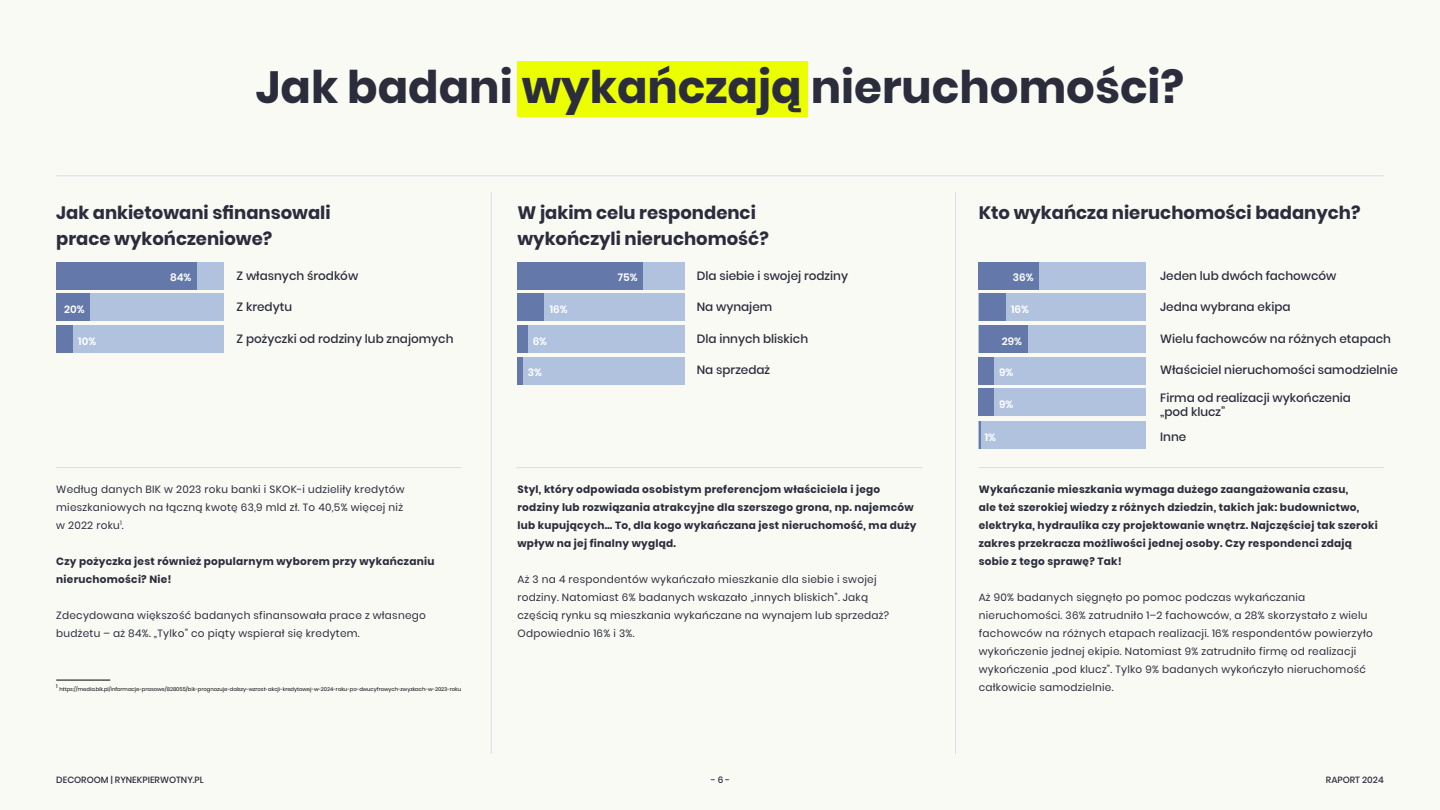
<style>
.page{position:relative;width:1440px;height:810px;background:#fafaf5}
.page>*{position:absolute;margin:0;border:0;box-sizing:border-box;transform-origin:0 0}
.t1{font:700 45px "Poppins";color:#2b2d3c}
.t2{font:700 18px/25.5px "Poppins";color:#2b2d3c}
.t3{font:500 12px/14.4px "Poppins";color:#2b2d3c}
.t4{font:10.5px/18px "Poppins";letter-spacing:.025em;color:#2b2d3c}
.t5{font:700 10.5px/18px "Poppins";letter-spacing:.025em;color:#2b2d3c}
.t6{font:600 10.5px "Poppins";color:#fff}
.t7{font:500 9px "Poppins";color:#2b2d3c}
.t8{font:5.25px "Poppins";color:#000}
</style>
<div class="page">
<div style="left:517px;top:62px;width:290px;height:55px;background:#ebff00"></div>
<hr style="left:56px;top:680px;width:54px;height:1px;background:#000">
<hr style="left:56px;top:467px;width:405px;height:1px;background:#afc3e1">
<hr style="left:516px;top:467px;width:406px;height:1px;background:#afc3e1">
<hr style="left:979px;top:467px;width:405px;height:1px;background:#afc3e1">
<div style="left:979px;top:262px;width:167px;height:27px;background:#b1c2df"></div>
<div style="left:979px;top:326px;width:167px;height:27px;background:#b1c2df"></div>
<div style="left:979px;top:357px;width:167px;height:27px;background:#b1c2df"></div>
<div style="left:979px;top:262px;width:60px;height:27px;background:#6479a9"></div>
<div style="left:979px;top:326px;width:48px;height:27px;background:#6479a9"></div>
<div style="left:979px;top:357px;width:15px;height:27px;background:#6479a9"></div>
<div style="left:518px;top:262px;width:167px;height:27px;background:#b1c2df"></div>
<div style="left:518px;top:294px;width:167px;height:27px;background:#b1c2df"></div>
<div style="left:518px;top:326px;width:167px;height:27px;background:#b1c2df"></div>
<div style="left:518px;top:357px;width:167px;height:27px;background:#b1c2df"></div>
<div style="left:518px;top:262px;width:125px;height:27px;background:#6479a9"></div>
<div style="left:518px;top:294px;width:26px;height:27px;background:#6479a9"></div>
<div style="left:518px;top:326px;width:10px;height:27px;background:#6479a9"></div>
<div style="left:518px;top:357px;width:5px;height:27px;background:#6479a9"></div>
<div style="left:56px;top:262px;width:168px;height:27px;background:#b1c2df"></div>
<div style="left:56px;top:294px;width:168px;height:27px;background:#b1c2df"></div>
<div style="left:56px;top:326px;width:168px;height:27px;background:#b1c2df"></div>
<div style="left:56px;top:262px;width:141px;height:27px;background:#6479a9"></div>
<div style="left:56px;top:294px;width:34px;height:27px;background:#6479a9"></div>
<div style="left:56px;top:326px;width:17px;height:27px;background:#6479a9"></div>
<hr style="left:955px;top:192px;width:1px;height:562px;background:#afc3e1">
<hr style="left:491px;top:192px;width:1px;height:562px;background:#afc3e1">
<hr style="left:56px;top:175px;width:1328px;height:1px;background:#afc3e1">
<div style="left:979px;top:294px;width:167px;height:27px;background:#b1c2df"></div>
<div style="left:979px;top:294px;width:27px;height:27px;background:#6479a9"></div>
<div style="left:979px;top:389px;width:167px;height:27px;background:#b1c2df"></div>
<div style="left:979px;top:389px;width:15px;height:27px;background:#6479a9"></div>
<div style="left:979px;top:422px;width:167px;height:27px;background:#b1c2df"></div>
<svg style="left:979px;top:422px;width:1px;height:27px"></svg>
<h1 class="t1" style="left:256px;top:61px;width:930px">Jak badani wykańczają nieruchomości?</h1>
<h2 class="t2" style="left:56px;top:200px;width:276px">Jak ankietowani sfinansowali prace wykończeniowe?</h2>
<h2 class="t2" style="left:518px;top:200px;width:253px">W jakim celu respondenci wykończyli nieruchomość?</h2>
<h2 class="t2" style="left:979px;top:200px;width:383px">Kto wykańcza nieruchomości badanych?</h2>
<p class="t6" style="left:64px;top:303px;width:22px">20%</p>
<p class="t6" style="left:78px;top:335px;width:19px">10%</p>
<p class="t6" style="left:170px;top:271px;width:23px">84%</p>
<p class="t3" style="left:237px;top:268px;width:123px">Z własnych środków</p>
<p class="t3" style="left:237px;top:300px;width:57px">Z kredytu</p>
<p class="t3" style="left:237px;top:331px;width:218px">Z pożyczki od rodziny lub znajomych</p>
<p class="t6" style="left:550px;top:303px;width:19px">16%</p>
<p class="t6" style="left:533px;top:335px;width:16px">6%</p>
<p class="t6" style="left:528px;top:367px;width:16px">3%</p>
<p class="t6" style="left:618px;top:271px;width:21px">75%</p>
<p class="t3" style="left:697px;top:268px;width:153px">Dla siebie i swojej rodziny</p>
<p class="t3" style="left:697px;top:300px;width:77px">Na wynajem</p>
<p class="t3" style="left:697px;top:331px;width:113px">Dla innych bliskich</p>
<p class="t3" style="left:697px;top:363px;width:75px">Na sprzedaż</p>
<p class="t6" style="left:1013px;top:271px;width:22px">36%</p>
<p class="t6" style="left:1011px;top:303px;width:19px">16%</p>
<p class="t6" style="left:1002px;top:335px;width:22px">29%</p>
<p class="t6" style="left:999px;top:367px;width:16px">9%</p>
<p class="t6" style="left:999px;top:398px;width:16px">9%</p>
<p class="t6" style="left:985px;top:431px;width:13px">1%</p>
<p class="t3" style="left:1160px;top:268px;width:178px">Jeden lub dwóch fachowców</p>
<p class="t3" style="left:1160px;top:300px;width:132px">Jedna wybrana ekipa</p>
<p class="t3" style="left:1160px;top:331px;width:232px">Wielu fachowców na różnych etapach</p>
<p class="t3" style="left:1160px;top:363px;width:239px">Właściciel nieruchomości samodzielnie</p>
<p class="t3" style="left:1160px;top:390px;width:192px">Firma od realizacji wykończenia „pod klucz”</p>
<p class="t3" style="left:1160px;top:430px;width:28px">Inne</p>
<p class="t4" style="left:56px;top:480px;width:350px">Według danych BIK w 2023 roku banki i SKOK-i udzieliły kredytów mieszkaniowych na łączną kwotę 63,9 mld zł. To 40,5% więcej niż w 2022 roku<sup>1</sup>.</p>
<p class="t5" style="left:56px;top:552px;width:380px">Czy pożyczka jest również popularnym wyborem przy wykańczaniu nieruchomości? Nie!</p>
<p class="t4" style="left:56px;top:606px;width:371px">Zdecydowana większość badanych sfinansowała prace z własnego budżetu – aż 84%. „Tylko” co piąty wspierał się kredytem.</p>
<p class="t8" style="left:56px;top:683px;width:3px">1</p>
<p class="t8" style="left:59px;top:686px;width:403px">https://media.bik.pl/informacje-prasowe/828055/bik-prognozuje-dalszy-wzrost-akcji-kredytowej-w-2024-roku-po-dwucyfrowych-zwyzkach-w-2023-roku</p>
<p class="t5" style="left:518px;top:480px;width:401px">Styl, który odpowiada osobistym preferencjom właściciela i jego rodziny lub rozwiązania atrakcyjne dla szerszego grona, np. najemców lub kupujących… To, dla kogo wykańczana jest nieruchomość, ma duży wpływ na jej finalny wygląd.</p>
<p class="t4" style="left:518px;top:570px;width:373px">Aż 3 na 4 respondentów wykańczało mieszkanie dla siebie i swojej rodziny. Natomiast 6% badanych wskazało „innych bliskich”. Jaką częścią rynku są mieszkania wykańczane na wynajem lub sprzedaż?<br>Odpowiednio 16% i 3%.</p>
<p class="t5" style="left:979px;top:480px;width:400px">Wykańczanie mieszkania wymaga dużego zaangażowania czasu,<br>ale też szerokiej wiedzy z różnych dziedzin, takich jak: budownictwo, elektryka, hydraulika czy projektowanie wnętrz. Najczęściej tak szeroki zakres przekracza możliwości jednej osoby. Czy respondenci zdają sobie z tego sprawę? Tak!</p>
<p class="t4" style="left:979px;top:588px;width:396px">Aż 90% badanych sięgnęło po pomoc podczas wykańczania nieruchomości. 36% zatrudniło 1–2 fachowców, a 28% skorzystało z wielu fachowców na różnych etapach realizacji. 16% respondentów powierzyło wykończenie jednej ekipie. Natomiast 9% zatrudniło firmę od realizacji wykończenia „pod klucz”. Tylko 9% badanych wykończyło nieruchomość całkowicie samodzielnie.</p>
<p class="t7" style="left:56px;top:775px;width:149px">DECOROOM | RYNEKPIERWOTNY.PL</p>
<p class="t7" style="left:711px;top:775px;width:20px">- 6 -</p>
<p class="t7" style="left:1326px;top:775px;width:59px">RAPORT 2024</p>
</div>
